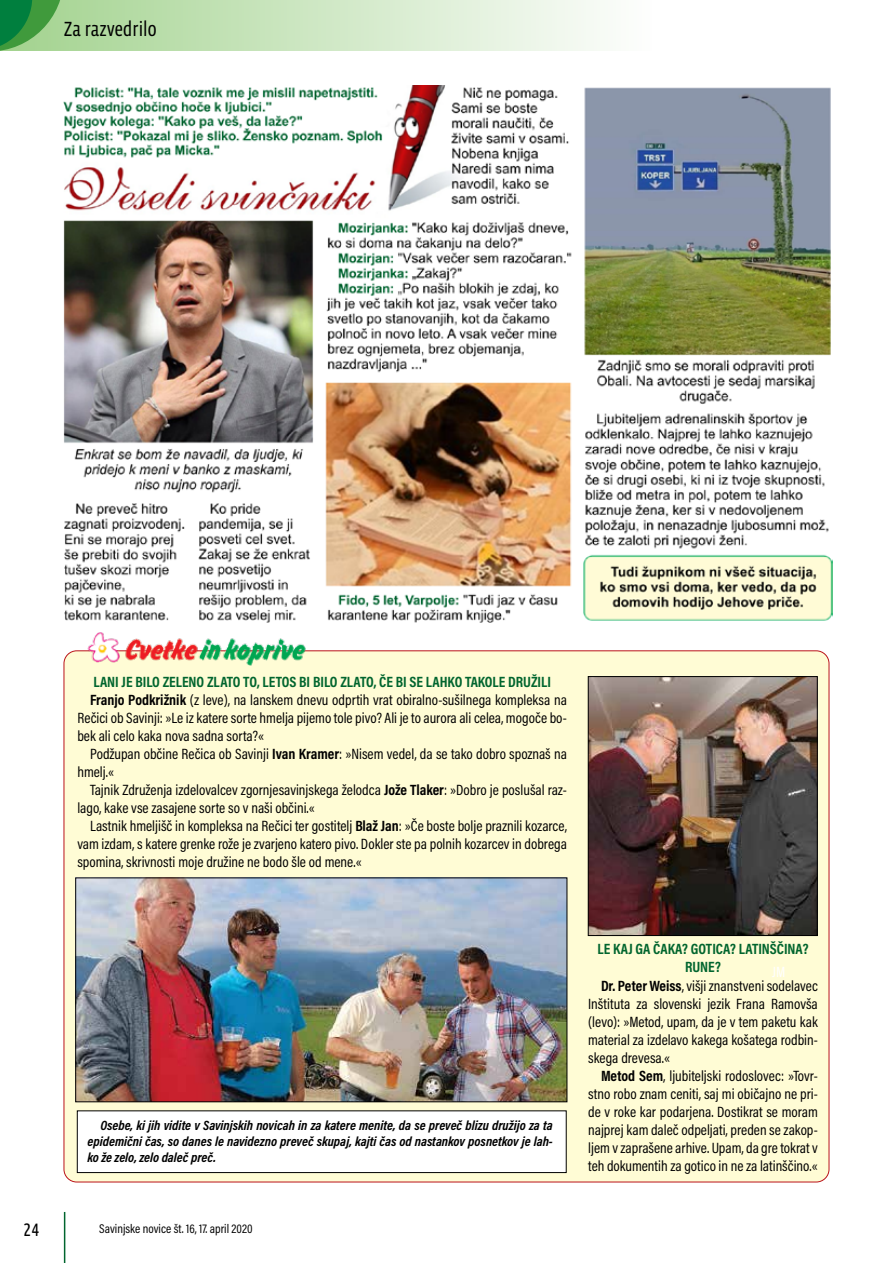
<style>
.page{position:relative;width:893px;height:1263px;background:#fff}
.page>*{position:absolute;margin:0;border:0;box-sizing:border-box;transform-origin:0 0}
.t1{font:21px "Vista Sans Nar OTCE";color:#000}
.t2{font:18px "Ubuntu Condensed";color:#000}
.t3{font:15px "Acumin Pro Cond";color:#000}
.t4{font:700 15px "Acumin Pro Cond";color:#00652e}
.t5{font:15px "Acumin Pro Cond";color:#fff}
.t6{font:italic 700 13.5px/16.2px "Acumin Pro Cond";color:#000;text-align:justify}
.t7{font:12.75px "Acumin Pro Cond";color:#000}
.s1{font-weight:700}
</style>
<div class="page">
<div style="left:0;top:0;width:652px;height:51px;background:linear-gradient(to right,#a2d28e,#fefefd)"></div>
<hr style="left:64px;top:1212px;width:1px;height:51px;background:#00652e">
<svg style="left:0;top:0;width:64px;height:51px;background:#50a65b"></svg>
<img style="left:64px;top:85px;width:768px;height:538px">
<div style="left:64px;top:651px;width:765px;height:531px;background:#fffcd5;border-radius:13px"></div>
<img style="left:83px;top:632px;width:224px;height:34px">
<img style="left:77px;top:880px;width:488px;height:220px">
<div style="left:75px;top:878px;width:492px;height:224px;border:1px solid #000"></div>
<img style="left:590px;top:678px;width:225px;height:256px">
<div style="left:588px;top:676px;width:229px;height:260px;border:1px solid #000"></div>
<div style="left:77px;top:1111px;width:489px;height:61px;background:#fff"></div>
<div style="left:77px;top:1111px;width:489px;height:62px;border:1px solid #000"></div>
<h1 class="t1" style="left:64px;top:17px;width:94px">Za razvedrilo</h1>
<p class="t4" style="left:93px;top:672px;width:459px">LANI JE BILO ZELENO ZLATO TO, LETOS BI BILO ZLATO, ČE BI SE LAHKO TAKOLE DRUŽILI</p>
<p class="t3" style="left:90px;top:690px;width:478px"><span class="s1">Franjo Podkrižnik</span> (z leve), na lanskem dnevu odprtih vrat obiralno-sušilnega kompleksa na</p>
<p class="t3" style="left:77px;top:708px;width:491px">Rečici ob Savinji: »Le iz katere sorte hmelja pijemo tole pivo? Ali je to aurora ali celea, mogoče bo-</p>
<p class="t3" style="left:77px;top:726px;width:188px">bek ali celo kaka nova sadna sorta?«</p>
<p class="t3" style="left:90px;top:744px;width:478px">Podžupan občine Rečica ob Savinji <span class="s1">Ivan Kramer</span>: »Nisem vedel, da se tako dobro spoznaš na</p>
<p class="t3" style="left:77px;top:762px;width:38px">hmelj.«</p>
<p class="t3" style="left:90px;top:780px;width:478px">Tajnik Združenja izdelovalcev zgornjesavinjskega želodca <span class="s1">Jože Tlaker</span>: »Dobro je poslušal raz-</p>
<p class="t3" style="left:77px;top:798px;width:239px">lago, kake vse zasajene sorte so v naši občini.«</p>
<p class="t3" style="left:90px;top:816px;width:478px">Lastnik hmeljišč in kompleksa na Rečici ter gostitelj <span class="s1">Blaž Jan</span>: »Če boste bolje praznili kozarce,</p>
<p class="t3" style="left:77px;top:834px;width:491px">vam izdam, s katere grenke rože je zvarjeno katero pivo. Dokler ste pa polnih kozarcev in dobrega</p>
<p class="t3" style="left:77px;top:852px;width:286px">spomina, skrivnosti moje družine ne bodo šle od mene.«</p>
<p class="t6" style="left:88px;top:1117px;width:467px;text-indent:13px">Osebe, ki jih vidite v Savinjskih novicah in za katere menite, da se preveč blizu družijo za ta epidemični čas, so danes le navidezno preveč skupaj, kajti čas od nastankov posnetkov je lah&shy;ko že zelo, zelo daleč preč.</p>
<p class="t2" style="left:24px;top:1219px;width:17px">24</p>
<p class="t7" style="left:99px;top:1221px;width:155px">Savinjske novice št. 16, 17. april 2020</p>
<p class="t4" style="left:598px;top:939px;width:212px">LE KAJ GA ČAKA? GOTICA? LATINŠČINA?</p>
<p class="t4" style="left:685px;top:957px;width:37px">RUNE?</p>
<p class="t3" style="left:601px;top:976px;width:218px"><span class="s1">Dr. Peter Weiss</span>, višji znanstveni sodelavec</p>
<p class="t3" style="left:588px;top:994px;width:231px">Inštituta za slovenski jezik Frana Ramovša</p>
<p class="t3" style="left:588px;top:1012px;width:231px">(levo): »Metod, upam, da je v tem paketu kak</p>
<p class="t3" style="left:588px;top:1030px;width:231px">material za izdelavo kakega košatega rodbin-</p>
<p class="t3" style="left:588px;top:1048px;width:83px">skega drevesa.«</p>
<p class="t3" style="left:601px;top:1066px;width:218px"><span class="s1">Metod Sem</span>, ljubiteljski rodoslovec: »Tovr-</p>
<p class="t3" style="left:588px;top:1084px;width:231px">stno robo znam ceniti, saj mi običajno ne pri-</p>
<p class="t3" style="left:588px;top:1102px;width:231px">de v roke kar podarjena. Dostikrat se moram</p>
<p class="t3" style="left:588px;top:1120px;width:231px">najprej kam daleč odpeljati, preden se zakop-</p>
<p class="t3" style="left:588px;top:1138px;width:231px">ljem v zaprašene arhive. Upam, da gre tokrat v</p>
<p class="t3" style="left:588px;top:1156px;width:231px">teh dokumentih za gotico in ne za latinščino.«</p>
<p class="t5" style="left:772px;top:962px;width:15px">JM</p>
</div>
